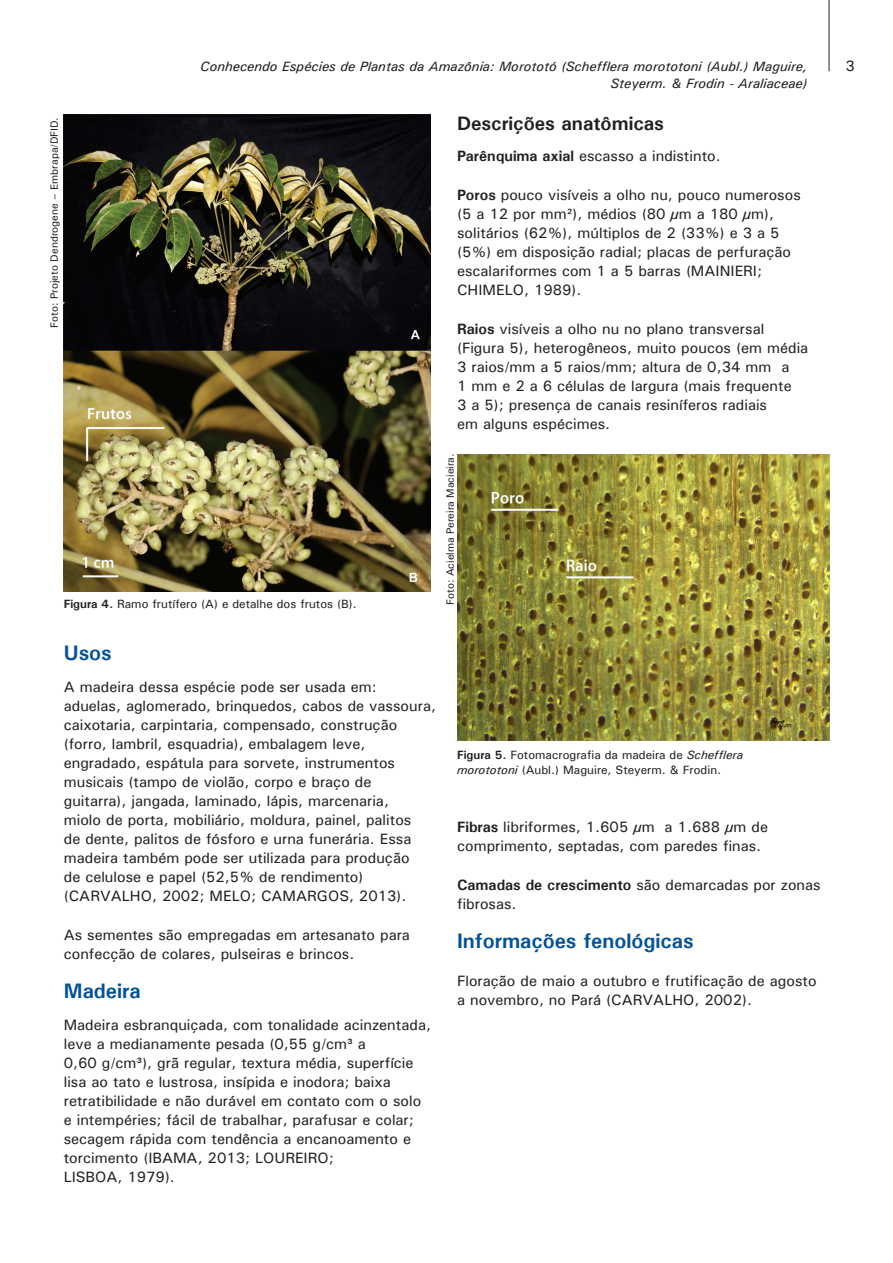
<style>
.page{position:relative;width:893px;height:1263px;background:#fff}
.page>*{position:absolute;margin:0;border:0;box-sizing:border-box;transform-origin:0 0}
.t1{font:700 21px "Univers";color:#01519b}
.t2{font:700 19.5px "Univers";color:#231f20}
.t3{font:500 15px/19px "Univers";color:#231f20}
.t4{font:italic 500 13.5px "Univers";color:#231f20}
.t5{font:500 12px/15px "Univers";color:#231f20}
.t6{font:500 10.5px "Univers";color:#231f20}
.s1{font-weight:700}
.s2{font-style:italic}
</style>
<div class="page">
<hr style="left:829px;top:0;width:1px;height:71px;background:#231f20">
<img style="left:64px;top:115px;width:367px;height:477px">
<img style="left:458px;top:455px;width:371px;height:286px">
<p class="t6" style="left:47px;top:328px;width:212px;rotate:-90deg">Foto: Projeto Dendrogene – Embrapa/DFID.</p>
<p class="t4" style="left:200px;top:58px;width:609px">Conhecendo Espécies de Plantas da Amazônia: Morototó (Schefflera morototoni (Aubl.) Maguire,</p>
<p class="t3" style="left:845px;top:56px;width:11px">3</p>
<p class="t4" style="left:610px;top:74px;width:198px">Steyerm. &amp; Frodin - Araliaceae)</p>
<h2 class="t2" style="left:457px;top:110px;width:208px">Descrições anatômicas</h2>
<p class="t3" style="left:457px;top:146px;width:265px"><span class="s1">Parênquima axial</span> escasso a indistinto.</p>
<p class="t3" style="left:457px;top:185px;width:345px"><span class="s1">Poros</span> pouco visíveis a olho nu, pouco numerosos (5 a 12 por mm²), médios (80 µm a 180 µm), solitários (62%), múltiplos de 2 (33%) e 3 a 5 (5%) em disposição radial; placas de perfuração escalariformes com 1 a 5 barras (MAINIERI; CHIMELO, 1989).</p>
<p class="t3" style="left:457px;top:319px;width:353px"><span class="s1">Raios</span> visíveis a olho nu no plano transversal (Figura 5), heterogêneos, muito poucos (em média 3 raios/mm a 5 raios/mm; altura de 0,34 mm a<br>1 mm e 2 a 6 células de largura (mais frequente<br>3 a 5); presença de canais resiníferos radiais<br>em alguns espécimes.</p>
<p class="t5" style="left:64px;top:596px;width:294px"><span class="s1">Figura 4.</span> Ramo frutífero (A) e detalhe dos frutos (B).</p>
<h1 class="t1" style="left:64px;top:639px;width:50px">Usos</h1>
<p class="t3" style="left:64px;top:676px;width:374px">A madeira dessa espécie pode ser usada em: aduelas, aglomerado, brinquedos, cabos de vassoura, caixotaria, carpintaria, compensado, construção (forro, lambril, esquadria), embalagem leve, engradado, espátula para sorvete, instrumentos musicais (tampo de violão, corpo e braço de guitarra), jangada, laminado, lápis, marcenaria,<br>miolo de porta, mobiliário, moldura, painel, palitos<br>de dente, palitos de fósforo e urna funerária. Essa madeira também pode ser utilizada para produção<br>de celulose e papel (52,5% de rendimento) (CARVALHO, 2002; MELO; CAMARGOS, 2013).</p>
<p class="t3" style="left:64px;top:925px;width:348px">As sementes são empregadas em artesanato para confecção de colares, pulseiras e brincos.</p>
<h1 class="t1" style="left:64px;top:977px;width:79px">Madeira</h1>
<p class="t3" style="left:64px;top:1015px;width:369px">Madeira esbranquiçada, com tonalidade acinzentada, leve a medianamente pesada (0,55 g/cm³ a<br>0,60 g/cm³), grã regular, textura média, superfície lisa ao tato e lustrosa, insípida e inodora; baixa retratibilidade e não durável em contato com o solo e intempéries; fácil de trabalhar, parafusar e colar; secagem rápida com tendência a encanoamento e torcimento (IBAMA, 2013; LOUREIRO;<br>LISBOA, 1979).</p>
<p class="t6" style="left:443px;top:605px;width:153px;rotate:-90deg">Foto: Acielma Pereira Macieira.</p>
<p class="t5" style="left:457px;top:747px;width:287px"><span class="s1">Figura 5.</span> Fotomacrografia da madeira de <span class="s2">Schefflera morototoni</span> (Aubl.) Maguire, Steyerm. &amp; Frodin.</p>
<p class="t3" style="left:457px;top:817px;width:312px"><span class="s1">Fibras</span> libriformes, 1.605 µm a 1.688 µm de comprimento, septadas, com paredes finas.</p>
<p class="t3" style="left:457px;top:874px;width:365px"><span class="s1">Camadas de crescimento</span> são demarcadas por zonas fibrosas.</p>
<h1 class="t1" style="left:457px;top:927px;width:238px">Informações fenológicas</h1>
<p class="t3" style="left:457px;top:971px;width:361px">Floração de maio a outubro e frutificação de agosto a novembro, no Pará (CARVALHO, 2002).</p>
</div>
